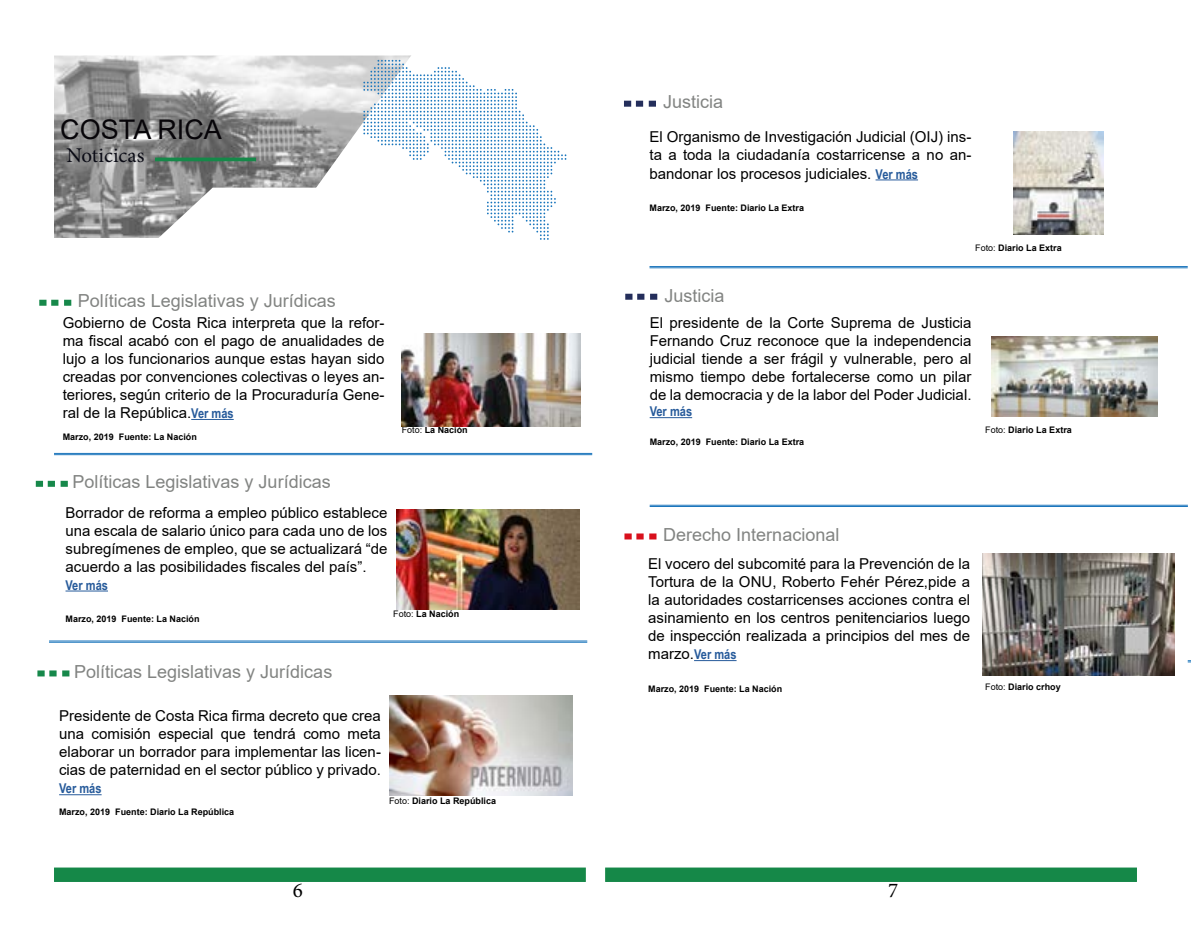
<style>
.page{position:relative;width:1191px;height:936px;background:#fff}
.page>*{position:absolute;margin:0;border:0;box-sizing:border-box;transform-origin:0 0}
.t1{font:27px "Arial";color:#070509}
.t2{font:21px "Minion Pro";color:#0a0b15}
.t3{font:21px "Minion Pro";color:#000}
.t4{font:18px "Arial";color:#828482}
.t5{font:15px/18px "Arial";color:#000;text-align:justify}
.t6{font:700 13.5px "Arial Narrow";color:#275b9b}
.t7{font:700 9px "Arial";color:#000}
.s1{font-family:"Arial Narrow";font-weight:700}
.s2{font-family:"Arial Narrow";font-weight:700;font-size:13.5px;color:#275b9b}
.s3{font-weight:400}
</style>
<div class="page">
<img style="left:54px;top:56px;width:221px;height:182px">
<svg style="left:275px;top:55px;width:381px;height:133px"></svg>
<svg style="left:363px;top:60px;width:203px;height:180px"></svg>
<div style="left:155px;top:157px;width:101px;height:4px;border:3px solid #168849"></div>
<div style="left:54px;top:867px;width:532px;height:14px;background:#158848;border:2px solid #168849"></div>
<div style="left:605px;top:867px;width:532px;height:14px;background:#158848;border:2px solid #168849"></div>
<hr style="left:191px;top:419px;width:43px;height:1px;background:#275b9b">
<hr style="left:49px;top:640px;width:538px;height:1px;background:#1c76bc">
<hr style="left:49px;top:642px;width:538px;height:1px;background:#1c76bc">
<img style="left:402px;top:333px;width:178px;height:93px">
<hr style="left:54px;top:453px;width:538px;height:1px;background:#1c76bc">
<hr style="left:54px;top:454px;width:538px;height:1px;background:#1c76bc">
<hr style="left:649px;top:417px;width:43px;height:1px;background:#275b9b">
<img style="left:991px;top:336px;width:166px;height:80px">
<hr style="left:66px;top:590px;width:42px;height:1px;background:#275b9b">
<img style="left:396px;top:509px;width:183px;height:100px">
<hr style="left:649px;top:505px;width:538px;height:1px;background:#1c76bc">
<hr style="left:649px;top:506px;width:538px;height:1px;background:#1c76bc">
<hr style="left:59px;top:794px;width:43px;height:1px;background:#275b9b">
<img style="left:390px;top:695px;width:182px;height:100px">
<hr style="left:649px;top:266px;width:538px;height:1px;background:#1c76bc">
<hr style="left:649px;top:267px;width:538px;height:1px;background:#1c76bc">
<hr style="left:875px;top:179px;width:43px;height:1px;background:#275b9b">
<img style="left:1014px;top:131px;width:89px;height:103px">
<svg style="left:39px;top:300px;width:8px;height:6px"></svg>
<svg style="left:51px;top:300px;width:7px;height:6px"></svg>
<svg style="left:64px;top:300px;width:7px;height:6px"></svg>
<svg style="left:36px;top:481px;width:7px;height:6px"></svg>
<svg style="left:48px;top:481px;width:7px;height:6px"></svg>
<svg style="left:61px;top:481px;width:7px;height:6px"></svg>
<svg style="left:37px;top:670px;width:8px;height:6px"></svg>
<svg style="left:49px;top:670px;width:8px;height:6px"></svg>
<svg style="left:62px;top:670px;width:7px;height:6px"></svg>
<hr style="left:694px;top:660px;width:42px;height:1px;background:#275b9b">
<img style="left:982px;top:553px;width:192px;height:122px">
<svg style="left:624px;top:533px;width:7px;height:6px"></svg>
<svg style="left:636px;top:533px;width:7px;height:6px"></svg>
<svg style="left:649px;top:533px;width:7px;height:6px"></svg>
<svg style="left:625px;top:294px;width:7px;height:6px"></svg>
<svg style="left:637px;top:294px;width:7px;height:6px"></svg>
<svg style="left:650px;top:294px;width:7px;height:6px"></svg>
<svg style="left:624px;top:101px;width:7px;height:6px"></svg>
<svg style="left:636px;top:101px;width:7px;height:6px"></svg>
<svg style="left:649px;top:101px;width:7px;height:6px"></svg>
<h1 class="t1" style="left:60px;top:111px;width:163px">COSTA RICA</h1>
<h2 class="t2" style="left:66px;top:141px;width:80px">Noticicas</h2>
<p class="t4" style="left:78px;top:288px;width:260px">Políticas Legislativas y Jurídicas</p>
<p class="t5" style="left:63px;top:313px;width:323px">Gobierno de Costa Rica interpreta que la refor&shy;ma fiscal acabó con el pago de anualidades de lujo a los funcionarios aunque estas hayan sido creadas por convenciones colectivas o leyes an&shy;teriores<span class="s1">,</span> según criterio de la Procuraduría Gene&shy;ral de la República.<span class="s2">Ver más</span></p>
<p class="t7" style="left:63px;top:430px;width:136px">Marzo, 2019 Fuente: La Nación</p>
<p class="t7" style="left:402px;top:424px;width:68px"><span class="s3">Foto:</span> La Nación</p>
<p class="t4" style="left:72px;top:469px;width:260px">Políticas Legislativas y Jurídicas</p>
<p class="t5" style="left:66px;top:503px;width:323px">Borrador de reforma a empleo público establece una escala de salario único para cada uno de los subregímenes de empleo, que se actualizará “de acuerdo a las posibilidades fiscales del país”.</p>
<p class="t6" style="left:66px;top:574px;width:44px">Ver más</p>
<p class="t7" style="left:66px;top:612px;width:136px">Marzo, 2019 Fuente: La Nación</p>
<p class="t7" style="left:393px;top:607px;width:68px"><span class="s3">Foto:</span> La Nación</p>
<p class="t4" style="left:74px;top:658px;width:260px">Políticas Legislativas y Jurídicas</p>
<p class="t5" style="left:59px;top:706px;width:323px">Presidente de Costa Rica firma decreto que crea una comisión especial que tendrá como meta elaborar un borrador para implementar las licen&shy;cias de paternidad en el sector público y privado.</p>
<p class="t6" style="left:59px;top:778px;width:44px">Ver más</p>
<p class="t7" style="left:59px;top:805px;width:177px">Marzo, 2019 Fuente: Diario La República</p>
<p class="t7" style="left:389px;top:794px;width:109px"><span class="s3">Foto:</span> Diario La República</p>
<p class="t4" style="left:663px;top:90px;width:62px">Justicia</p>
<p class="t5" style="left:649px;top:128px;width:323px">El Organismo de Investigación Judicial (OIJ) ins&shy;ta a toda la ciudadanía costarricense a no an&shy;bandonar los procesos judiciales. <span class="s2">Ver más</span></p>
<p class="t7" style="left:649px;top:201px;width:156px">Marzo, 2019 Fuente: Diario La Extra</p>
<p class="t7" style="left:975px;top:241px;width:88px"><span class="s3">Foto:</span> Diario La Extra</p>
<p class="t4" style="left:664px;top:283px;width:62px">Justicia</p>
<p class="t5" style="left:649px;top:313px;width:323px">El presidente de la Corte Suprema de Justicia Fernando Cruz reconoce que la independencia judicial tiende a ser frágil y vulnerable, pero al mismo tiempo debe fortalecerse como un pilar de la democracia y de la labor del Poder Judicial.</p>
<p class="t6" style="left:649px;top:401px;width:44px">Ver más</p>
<p class="t7" style="left:649px;top:435px;width:156px">Marzo, 2019 Fuente: Diario La Extra</p>
<p class="t7" style="left:985px;top:424px;width:88px"><span class="s3">Foto:</span> Diario La Extra</p>
<p class="t4" style="left:663px;top:522px;width:178px">Derecho Internacional</p>
<p class="t5" style="left:648px;top:554px;width:323px">El vocero del subcomité para la Prevención de la Tortura de la ONU, Roberto Fehér Pérez,pide a la autoridades costarricenses acciones contra el asinamiento en los centros penitenciarios luego de inspección realizada a principios del mes de marzo.<span class="s2">Ver más</span></p>
<p class="t7" style="left:648px;top:682px;width:136px">Marzo, 2019 Fuente: La Nación</p>
<p class="t7" style="left:985px;top:680px;width:77px"><span class="s3">Foto:</span> Diario crhoy</p>
<h2 class="t3" style="left:293px;top:876px;width:12px">6</h2>
<h2 class="t3" style="left:888px;top:876px;width:12px">7</h2>
</div>
